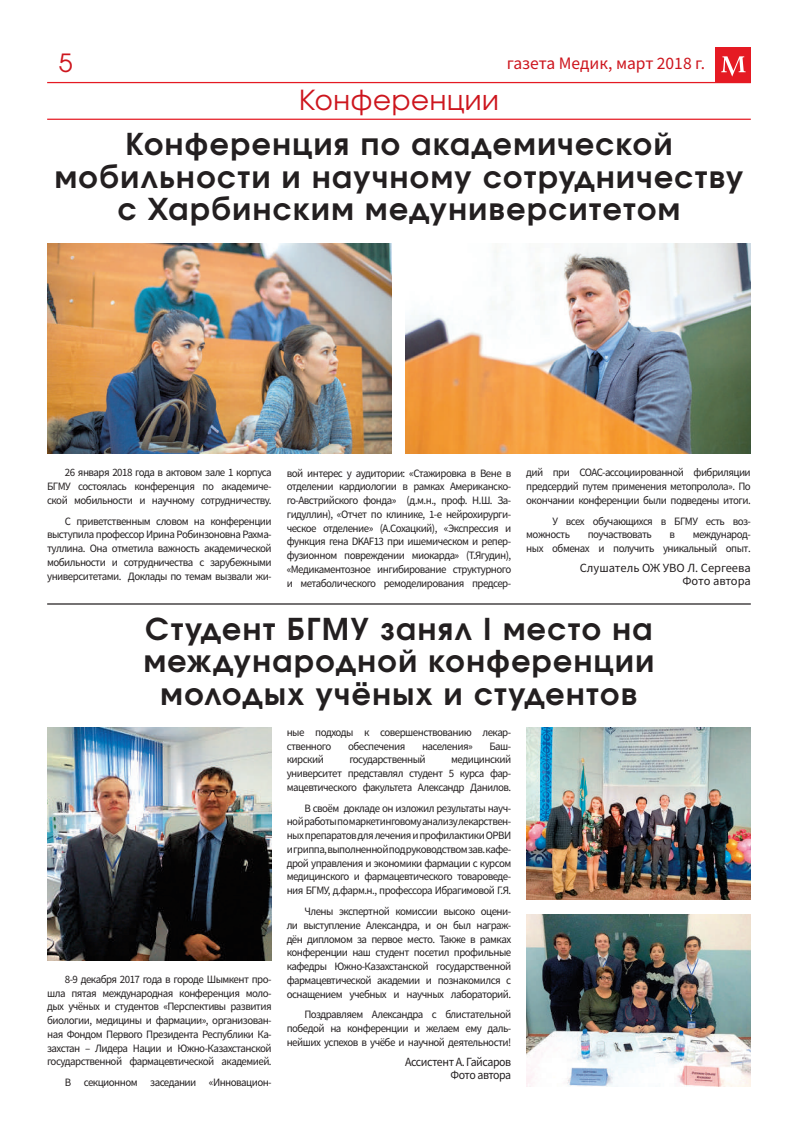
<style>
.page{position:relative;width:798px;height:1134px;background:#fff}
.page>*{position:absolute;margin:0;border:0;box-sizing:border-box;transform-origin:0 0}
.t1{font:700 30px/32.5px "Evolventa";letter-spacing:.05em;color:#231f20;text-align:center}
.t2{font:27.5px "Evolventa";letter-spacing:.025em;color:#cd151d}
.t3{font:25px "Evolventa";color:#cd151d}
.t4{font:17.5px "Source Sans Pro";color:#cd151d}
.t5{font:12.5px/13.1px "Source Sans Pro";color:#231f20;text-align:right}
.t6{font:12.5px/13.1px "Source Sans Pro";letter-spacing:-.025em;color:#231f20;text-align:right;scale:.95 1}
.t7{font:11.25px/13.8px "Source Sans Pro";letter-spacing:-.05em;color:#231f20;text-align:justify}
</style>
<div class="page">
<div style="left:715px;top:47px;width:35px;height:36px;background:#e51a23"></div>
<svg style="left:721px;top:56px;width:24px;height:21px"></svg>
<hr style="left:47px;top:82px;width:703px;height:1px;background:#e51a23">
<hr style="left:47px;top:119px;width:703px;height:1px;background:#e51a23">
<hr style="left:47px;top:603px;width:703px;height:2px;background:#231f20">
<img style="left:47px;top:243px;width:345px;height:211px">
<img style="left:406px;top:243px;width:344px;height:211px">
<img style="left:47px;top:727px;width:224px;height:233px">
<img style="left:526px;top:727px;width:224px;height:172px">
<img style="left:526px;top:915px;width:224px;height:172px">
<h3 class="t3" style="left:59px;top:48px;width:15px">5</h3>
<h2 class="t2" style="left:299px;top:83px;width:201px">Конференции</h2>
<h3 class="t4" style="left:506px;top:52px;width:200px">газета Медик, март 2018 г.</h3>
<h1 class="t1" style="left:55px;top:128px;width:689px">Конференция по академической мобильности и научному сотрудничеству с Харбинским медуниверситетом</h1>
<p class="t7" style="left:47px;top:465px;width:226px;text-indent:18px">26 января 2018 года в актовом зале 1 корпуса БГМУ состоялась конференция по академиче&shy;ской мобильности и научному сотрудничеству.</p>
<p class="t7" style="left:47px;top:514px;width:226px;text-indent:18px">С приветственным словом на конференции выступила профессор Ирина Робинзоновна Рахма&shy;туллина. Она отметила важность академической мобильности и сотрудничества с зарубежными университетами. Доклады по темам вызвали жи-</p>
<p class="t7" style="left:286px;top:466px;width:226px">вой интерес у аудитории: «Стажировка в Вене в отделении кардиологии в рамках Американско&shy;го-Австрийского фонда» (д.м.н., проф. Н.Ш. За&shy;гидуллин), «Отчет по клинике, 1-е нейрохирурги&shy;ческое отделение» (А.Сохацкий), «Экспрессия и функция гена DKAF13 при ишемическом и репер&shy;фузионном повреждении миокарда» (Т.Ягудин), «Медикаментозное ингибирование структурного и метаболического ремоделирования предсер-</p>
<p class="t7" style="left:526px;top:465px;width:226px">дий при СОАС-ассоциированной фибриляции предсердий путем применения метопролола». По окончании конференции были подведены итоги.</p>
<p class="t7" style="left:526px;top:514px;width:226px;text-indent:26px">У всех обучающихся в БГМУ есть воз&shy;можность</p>
<p class="t7" style="left:526px;top:528px;width:226px;text-align:right">международ-<br>ных обменах и получить уникальный опыт.</p>
<p class="t5" style="left:579px;top:561px;width:172px">Слушатель ОЖ УВО Л. Сергеева<br>Фото автора</p>
<p class="t7" style="left:587px;top:528px;width:66px">поучаствовать</p>
<p class="t7" style="left:669px;top:528px;width:7px">в</p>
<h1 class="t1" style="left:144px;top:612px;width:511px">Студент БГМУ занял I место на международной конференции молодых учёных и студентов</h1>
<p class="t7" style="left:47px;top:972px;width:226px;text-indent:18px">8-9 декабря 2017 года в городе Шымкент про&shy;шла пятая международная конференция моло&shy;дых учёных и студентов «Перспективы развития биологии, медицины и фармации», организован&shy;ная Фондом Первого Президента Республики Ка&shy;захстан – Лидера Нации и Южно-Казахстанской государственной фармацевтической академией.</p>
<p class="t7" style="left:65px;top:1076px;width:208px">В секционном заседании «Инновацион-</p>
<p class="t7" style="left:286px;top:725px;width:226px">ные подходы к совершенствованию лекар&shy;ственного</p>
<p class="t7" style="left:348px;top:739px;width:59px">обеспечения</p>
<p class="t7" style="left:422px;top:739px;width:52px">населения»</p>
<p class="t7" style="left:489px;top:739px;width:23px">Баш-</p>
<p class="t7" style="left:286px;top:753px;width:226px;text-indent:164px">медицинский университет представлял студент 5 курса фар&shy;мацевтического факультета Александр Данилов.</p>
<p class="t7" style="left:286px;top:801px;width:226px;text-indent:18px">В своём докладе он изложил результаты науч&shy;ной работы по маркетинговому анализу лекарствен&shy;ных препаратов для лечения и профилактики ОРВИ и гриппа, выполненной под руководством зав. кафе&shy;дрой управления и экономики фармации с курсом медицинского и фармацевтического товароведе&shy;ния БГМУ, д.фарм.н., профессора Ибрагимовой Г.Я.</p>
<p class="t7" style="left:286px;top:904px;width:226px;text-indent:18px">Члены экспертной комиссии высоко оцени&shy;ли выступление Александра, и он был награж&shy;дён дипломом за первое место. Также в рамках конференции наш студент посетил профильные кафедры Южно-Казахстанской государственной фармацевтической академии и познакомился с оснащением учебных и научных лабораторий.</p>
<p class="t7" style="left:286px;top:1008px;width:226px;text-indent:18px">Поздравляем Александра с блистательной победой на конференции и желаем ему даль&shy;нейших успехов в учёбе и научной деятельности!</p>
<p class="t6" style="left:405px;top:1055px;width:113px">Ассистент А. Гайсаров<br>Фото автора</p>
<p class="t7" style="left:286px;top:753px;width:39px">кирский</p>
<p class="t7" style="left:349px;top:753px;width:78px">государственный</p>
</div>
